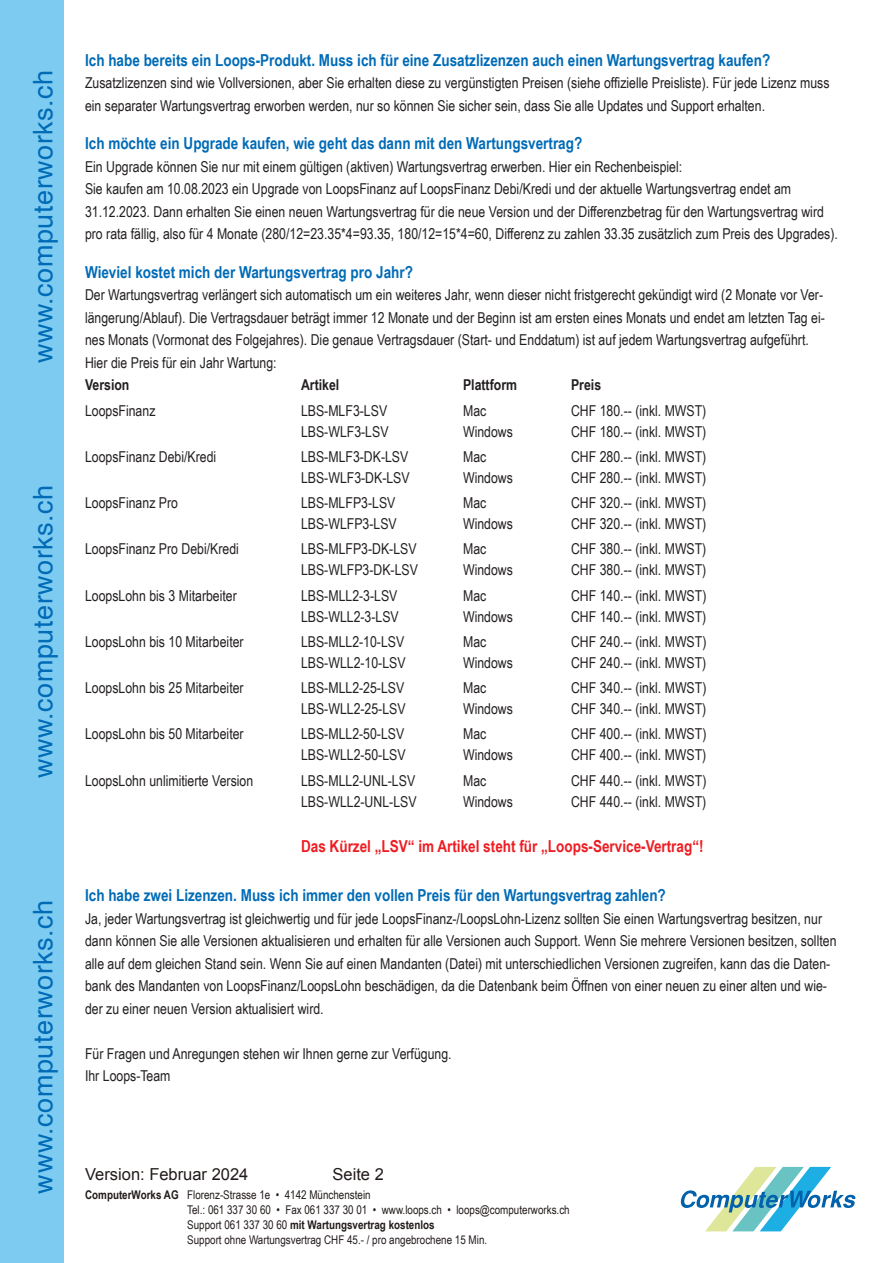
<style>
.page{position:relative;width:893px;height:1263px;background:#fff}
.page>*{position:absolute;margin:0;border:0;box-sizing:border-box;transform-origin:0 0}
.t1{font:27px "Helvetica";letter-spacing:.02em;color:#006bb6}
.t2{font:700 16.5px "Arial Narrow";color:#006bb6}
.t3{font:700 16.5px "Arial Narrow";color:#ee1d23}
.t4{font:16.5px "Arial";color:#221b1a}
.t5{font:15px/22.5px "Arial Narrow";color:#231f20}
.t6{font:700 15px "Arial Narrow";color:#231f20}
.t7{font:12px/15px "Arial Narrow";color:#221b1a}
.s1{font-weight:700}
</style>
<div class="page">
<hr style="left:892px;top:0;width:1px;height:1263px;background:#7ecbf1">
<div style="left:0;top:0;width:64px;height:1263px;background:#7ecbf1"></div>
<svg style="left:681px;top:1166px;width:175px;height:66px"></svg>
<h1 class="t1" style="left:32px;top:363px;width:295px;rotate:-90deg">www.computerworks.ch</h1>
<h1 class="t1" style="left:32px;top:778px;width:295px;rotate:-90deg">www.computerworks.ch</h1>
<h1 class="t1" style="left:32px;top:1193px;width:295px;rotate:-90deg">www.computerworks.ch</h1>
<p class="t2" style="left:85px;top:50px;width:687px">Ich habe bereits ein Loops-Produkt. Muss ich für eine Zusatzlizenzen auch einen Wartungsvertrag kaufen?</p>
<p class="t5" style="left:85px;top:73px;width:746px">Zusatzlizenzen sind wie Vollversionen, aber Sie erhalten diese zu vergünstigten Preisen (siehe offizielle Preisliste). Für jede Lizenz muss ein separater Wartungsvertrag erworben werden, nur so können Sie sicher sein, dass Sie alle Updates und Support erhalten.</p>
<p class="t2" style="left:85px;top:134px;width:499px">Ich möchte ein Upgrade kaufen, wie geht das dann mit den Wartungsvertrag?</p>
<p class="t5" style="left:85px;top:157px;width:754px">Ein Upgrade können Sie nur mit einem gültigen (aktiven) Wartungsvertrag erwerben. Hier ein Rechenbeispiel:<br>Sie kaufen am 10.08.2023 ein Upgrade von LoopsFinanz auf LoopsFinanz Debi/Kredi und der aktuelle Wartungsvertrag endet am 31.12.2023. Dann erhalten Sie einen neuen Wartungsvertrag für die neue Version und der Differenzbetrag für den Wartungsvertrag wird pro rata fällig, also für 4 Monate (280/12=23.35*4=93.35, 180/12=15*4=60, Differenz zu zahlen 33.35 zusätzlich zum Preis des Upgrades).</p>
<p class="t2" style="left:85px;top:262px;width:329px">Wieviel kostet mich der Wartungsvertrag pro Jahr?</p>
<p class="t5" style="left:85px;top:285px;width:741px">Der Wartungsvertrag verlängert sich automatisch um ein weiteres Jahr, wenn dieser nicht fristgerecht gekündigt wird (2 Monate vor Ver&shy;längerung/Ablauf). Die Vertragsdauer beträgt immer 12 Monate und der Beginn ist am ersten eines Monats und endet am letzten Tag ei&shy;nes Monats (Vormonat des Folgejahres). Die genaue Vertragsdauer (Start- und Enddatum) ist auf jedem Wartungsvertrag aufgeführt.<br>Hier die Preis für ein Jahr Wartung:</p>
<p class="t6" style="left:85px;top:376px;width:46px">Version</p>
<p class="t6" style="left:301px;top:376px;width:40px">Artikel</p>
<p class="t6" style="left:463px;top:376px;width:55px">Plattform</p>
<p class="t6" style="left:571px;top:376px;width:32px">Preis</p>
<p class="t5" style="left:85px;top:400px;width:72px">LoopsFinanz</p>
<p class="t5" style="left:301px;top:400px;width:88px">LBS-MLF3-LSV</p>
<p class="t5" style="left:463px;top:400px;width:25px">Mac</p>
<p class="t5" style="left:571px;top:400px;width:137px">CHF 180.-- (inkl. MWST)</p>
<p class="t5" style="left:301px;top:421px;width:89px">LBS-WLF3-LSV</p>
<p class="t5" style="left:463px;top:421px;width:51px">Windows</p>
<p class="t5" style="left:571px;top:421px;width:137px">CHF 180.-- (inkl. MWST)</p>
<p class="t5" style="left:85px;top:447px;width:133px">LoopsFinanz Debi/Kredi</p>
<p class="t5" style="left:301px;top:447px;width:109px">LBS-MLF3-DK-LSV</p>
<p class="t5" style="left:463px;top:447px;width:25px">Mac</p>
<p class="t5" style="left:571px;top:447px;width:137px">CHF 280.-- (inkl. MWST)</p>
<p class="t5" style="left:301px;top:468px;width:110px">LBS-WLF3-DK-LSV</p>
<p class="t5" style="left:463px;top:468px;width:51px">Windows</p>
<p class="t5" style="left:571px;top:468px;width:137px">CHF 280.-- (inkl. MWST)</p>
<p class="t5" style="left:85px;top:493px;width:94px">LoopsFinanz Pro</p>
<p class="t5" style="left:301px;top:493px;width:96px">LBS-MLFP3-LSV</p>
<p class="t5" style="left:463px;top:493px;width:25px">Mac</p>
<p class="t5" style="left:571px;top:493px;width:137px">CHF 320.-- (inkl. MWST)</p>
<p class="t5" style="left:301px;top:514px;width:97px">LBS-WLFP3-LSV</p>
<p class="t5" style="left:463px;top:514px;width:51px">Windows</p>
<p class="t5" style="left:571px;top:514px;width:137px">CHF 320.-- (inkl. MWST)</p>
<p class="t5" style="left:85px;top:539px;width:155px">LoopsFinanz Pro Debi/Kredi</p>
<p class="t5" style="left:301px;top:539px;width:117px">LBS-MLFP3-DK-LSV</p>
<p class="t5" style="left:463px;top:539px;width:25px">Mac</p>
<p class="t5" style="left:571px;top:539px;width:137px">CHF 380.-- (inkl. MWST)</p>
<p class="t5" style="left:301px;top:560px;width:118px">LBS-WLFP3-DK-LSV</p>
<p class="t5" style="left:463px;top:560px;width:51px">Windows</p>
<p class="t5" style="left:571px;top:560px;width:137px">CHF 380.-- (inkl. MWST)</p>
<p class="t5" style="left:85px;top:585px;width:153px">LoopsLohn bis 3 Mitarbeiter</p>
<p class="t5" style="left:301px;top:585px;width:98px">LBS-MLL2-3-LSV</p>
<p class="t5" style="left:463px;top:585px;width:25px">Mac</p>
<p class="t5" style="left:571px;top:585px;width:137px">CHF 140.-- (inkl. MWST)</p>
<p class="t5" style="left:301px;top:606px;width:99px">LBS-WLL2-3-LSV</p>
<p class="t5" style="left:463px;top:606px;width:51px">Windows</p>
<p class="t5" style="left:571px;top:606px;width:137px">CHF 140.-- (inkl. MWST)</p>
<p class="t5" style="left:85px;top:632px;width:160px">LoopsLohn bis 10 Mitarbeiter</p>
<p class="t5" style="left:301px;top:632px;width:105px">LBS-MLL2-10-LSV</p>
<p class="t5" style="left:463px;top:632px;width:25px">Mac</p>
<p class="t5" style="left:571px;top:632px;width:137px">CHF 240.-- (inkl. MWST)</p>
<p class="t5" style="left:301px;top:653px;width:106px">LBS-WLL2-10-LSV</p>
<p class="t5" style="left:463px;top:653px;width:51px">Windows</p>
<p class="t5" style="left:571px;top:653px;width:137px">CHF 240.-- (inkl. MWST)</p>
<p class="t5" style="left:85px;top:678px;width:160px">LoopsLohn bis 25 Mitarbeiter</p>
<p class="t5" style="left:301px;top:678px;width:105px">LBS-MLL2-25-LSV</p>
<p class="t5" style="left:463px;top:678px;width:25px">Mac</p>
<p class="t5" style="left:571px;top:678px;width:137px">CHF 340.-- (inkl. MWST)</p>
<p class="t5" style="left:301px;top:699px;width:106px">LBS-WLL2-25-LSV</p>
<p class="t5" style="left:463px;top:699px;width:51px">Windows</p>
<p class="t5" style="left:571px;top:699px;width:137px">CHF 340.-- (inkl. MWST)</p>
<p class="t5" style="left:85px;top:724px;width:160px">LoopsLohn bis 50 Mitarbeiter</p>
<p class="t5" style="left:301px;top:724px;width:105px">LBS-MLL2-50-LSV</p>
<p class="t5" style="left:463px;top:724px;width:25px">Mac</p>
<p class="t5" style="left:571px;top:724px;width:137px">CHF 400.-- (inkl. MWST)</p>
<p class="t5" style="left:301px;top:745px;width:106px">LBS-WLL2-50-LSV</p>
<p class="t5" style="left:463px;top:745px;width:51px">Windows</p>
<p class="t5" style="left:571px;top:745px;width:137px">CHF 400.-- (inkl. MWST)</p>
<p class="t5" style="left:85px;top:770px;width:170px">LoopsLohn unlimitierte Version</p>
<p class="t5" style="left:301px;top:770px;width:116px">LBS-MLL2-UNL-LSV</p>
<p class="t5" style="left:463px;top:770px;width:25px">Mac</p>
<p class="t5" style="left:571px;top:770px;width:137px">CHF 440.-- (inkl. MWST)</p>
<p class="t5" style="left:301px;top:791px;width:117px">LBS-WLL2-UNL-LSV</p>
<p class="t5" style="left:463px;top:791px;width:51px">Windows</p>
<p class="t5" style="left:571px;top:791px;width:137px">CHF 440.-- (inkl. MWST)</p>
<p class="t3" style="left:301px;top:836px;width:404px">Das Kürzel „LSV“ im Artikel steht für „Loops-Service-Vertrag“!</p>
<p class="t2" style="left:85px;top:886px;width:582px">Ich habe zwei Lizenzen. Muss ich immer den vollen Preis für den Wartungsvertrag zahlen?</p>
<p class="t5" style="left:85px;top:908px;width:753px">Ja, jeder Wartungsvertrag ist gleichwertig und für jede LoopsFinanz-/LoopsLohn-Lizenz sollten Sie einen Wartungsvertrag besitzen, nur dann können Sie alle Versionen aktualisieren und erhalten für alle Versionen auch Support. Wenn Sie mehrere Versionen besitzen, sollten alle auf dem gleichen Stand sein. Wenn Sie auf einen Mandanten (Datei) mit unterschiedlichen Versionen zugreifen, kann das die Daten&shy;bank des Mandanten von LoopsFinanz/LoopsLohn beschädigen, da die Datenbank beim Öffnen von einer neuen zu einer alten und wie&shy;der zu einer neuen Version aktualisiert wird.</p>
<p class="t5" style="left:85px;top:1043px;width:368px">Für Fragen und Anregungen stehen wir Ihnen gerne zur Verfügung.<br>Ihr Loops-Team</p>
<p class="t4" style="left:85px;top:1167px;width:165px">Version: Februar 2024</p>
<p class="t4" style="left:332px;top:1167px;width:53px">Seite 2</p>
<p class="t7" style="left:187px;top:1188px;width:384px;text-indent:-102px"><span class="s1">ComputerWorks AG</span> Florenz-Strasse 1e • 4142 Münchenstein<br>Tel.: 061 337 30 60 • Fax 061 337 30 01 • www.loops.ch • loops@computerworks.ch Support 061 337 30 60 <span class="s1">mit Wartungsvertrag kostenlos<br></span>Support ohne Wartungsvertrag CHF 45.- / pro angebrochene 15 Min.</p>
</div>
